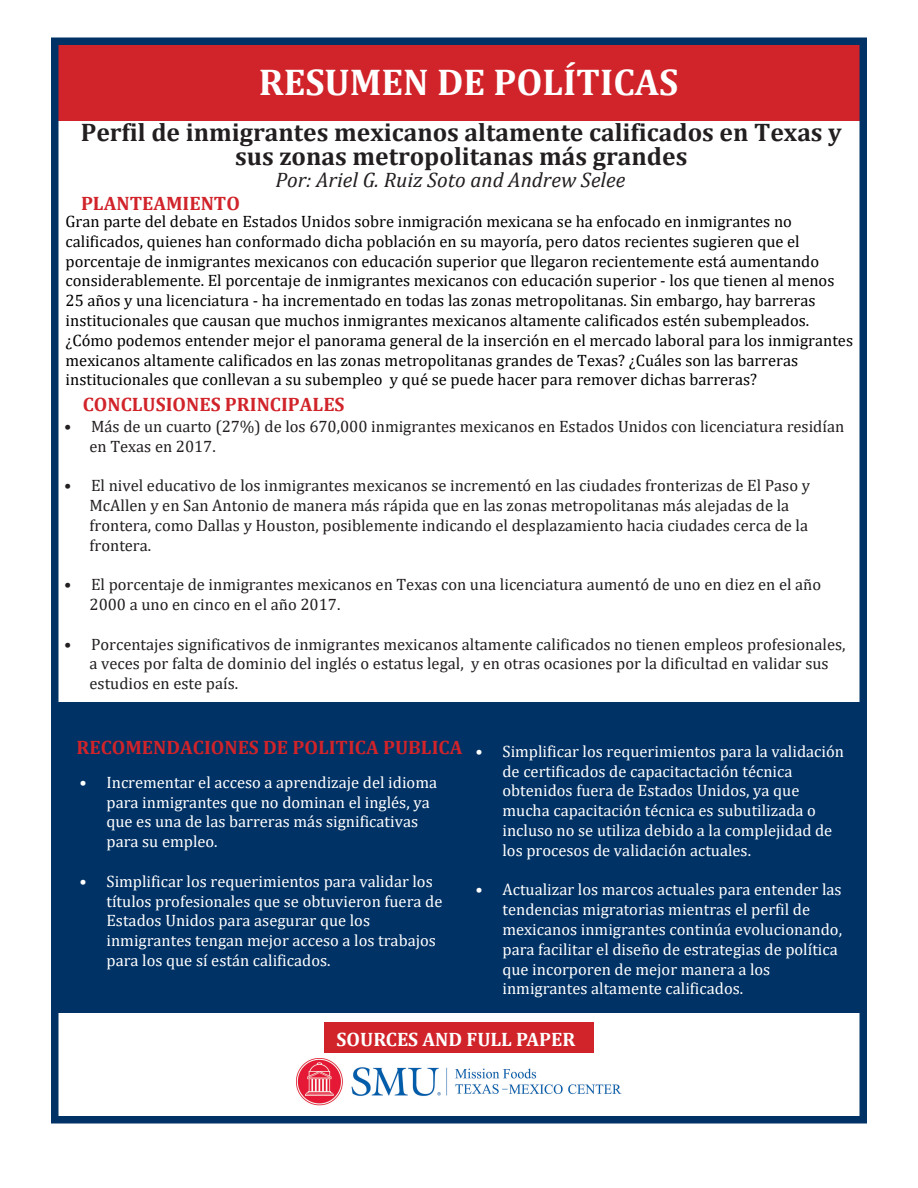
<style>
.page{position:relative;width:918px;height:1188px;background:#fff}
.page>*{position:absolute;margin:0;border:0;box-sizing:border-box;transform-origin:0 0}
.t1{font:700 37.5px "Cambria";color:#fff}
.t2{font:700 25.5px/24px "Cambria";color:#231f20;text-align:center}
.t3{font:italic 21px "Cambria";color:#231f20}
.t4{font:700 19.5px "Cambria";color:#d1232a}
.t5{font:700 19.5px "Cambria";color:#fff}
.t6{font:16.5px/19.8px "Cambria";color:#000}
.t7{font:16.5px/19.8px "Cambria";color:#fff}
.t8{font:16.5px/19.8px "Cambria";color:#231f20}
</style>
<div class="page">
<div style="left:54px;top:40px;width:810px;height:82px;background:#d1232a"></div>
<div style="left:51px;top:38px;width:816px;height:1086px;border:8px solid #003265"></div>
<div style="left:324px;top:1023px;width:270px;height:30px;background:#d1232a"></div>
<div style="left:54px;top:702px;width:810px;height:310px;background:#003265"></div>
<img style="left:296px;top:1059px;width:326px;height:47px">
<p class="t1" style="left:259px;top:56px;width:421px">RESUMEN DE POLÍTICAS</p>
<p class="t2" style="left:81px;top:120px;width:763px">Perfil de inmigrantes mexicanos altamente calificados en Texas y sus zonas metropolitanas más grandes</p>
<p class="t3" style="left:275px;top:165px;width:352px">Por: Ariel G. Ruiz Soto and Andrew Selee</p>
<p class="t4" style="left:81px;top:189px;width:160px">PLANTEAMIENTO</p>
<p class="t6" style="left:66px;top:211px;width:789px">Gran parte del debate en Estados Unidos sobre inmigración mexicana se ha enfocado en inmigrantes no calificados, quienes han conformado dicha población en su mayoría, pero datos recientes sugieren que el porcentaje de inmigrantes mexicanos con educación superior que llegaron recientemente está aumentando considerablemente. El porcentaje de inmigrantes mexicanos con educación superior - los que tienen al menos 25 años y una licenciatura - ha incrementado en todas las zonas metropolitanas. Sin embargo, hay barreras institucionales que causan que muchos inmigrantes mexicanos altamente calificados estén subempleados. ¿Cómo podemos entender mejor el panorama general de la inserción en el mercado laboral para los inmigrantes mexicanos altamente calificados en las zonas metropolitanas grandes de Texas? ¿Cuáles son las barreras institucionales que conllevan a su subempleo y qué se puede hacer para remover dichas barreras?</p>
<p class="t4" style="left:83px;top:390px;width:263px">CONCLUSIONES PRINCIPALES</p>
<p class="t8" style="left:90px;top:416px;width:756px;text-indent:-25px">• Más de un cuarto (27%) de los 670,000 inmigrantes mexicanos en Estados Unidos con licenciatura residían en Texas en 2017.</p>
<p class="t8" style="left:90px;top:476px;width:722px;text-indent:-25px">• El nivel educativo de los inmigrantes mexicanos se incrementó en las ciudades fronterizas de El Paso y McAllen y en San Antonio de manera más rápida que en las zonas metropolitanas más alejadas de la frontera, como Dallas y Houston, posiblemente indicando el desplazamiento hacia ciudades cerca de la frontera.</p>
<p class="t8" style="left:90px;top:575px;width:733px;text-indent:-25px">• El porcentaje de inmigrantes mexicanos en Texas con una licenciatura aumentó de uno en diez en el año<br>2000 a uno en cinco en el año 2017.</p>
<p class="t8" style="left:90px;top:634px;width:758px;text-indent:-25px">• Porcentajes significativos de inmigrantes mexicanos altamente calificados no tienen empleos profesionales, a veces por falta de dominio del inglés o estatus legal, y en otras ocasiones por la dificultad en validar sus estudios en este país.</p>
<p class="t4" style="left:76px;top:734px;width:387px">RECOMENDACIONES DE POLITICA PUBLICA</p>
<p class="t7" style="left:106px;top:772px;width:332px;text-indent:-27px">• Incrementar el acceso a aprendizaje del idioma para inmigrantes que no dominan el inglés, ya que es una de las barreras más significativas para su empleo.</p>
<p class="t7" style="left:106px;top:871px;width:337px;text-indent:-27px">• Simplificar los requerimientos para validar los títulos profesionales que se obtuvieron fuera de Estados Unidos para asegurar que los inmigrantes tengan mejor acceso a los trabajos para los que sí están calificados.</p>
<p class="t7" style="left:502px;top:741px;width:343px;text-indent:-27px">• Simplificar los requerimientos para la validación de certificados de capacitactación técnica obtenidos fuera de Estados Unidos, ya que mucha capacitación técnica es subutilizada o incluso no se utiliza debido a la complejidad de los procesos de validación actuales.</p>
<p class="t7" style="left:502px;top:880px;width:341px;text-indent:-27px">• Actualizar los marcos actuales para entender las tendencias migratorias mientras el perfil de mexicanos inmigrantes continúa evolucionando, para facilitar el diseño de estrategias de política que incorporen de mejor manera a los inmigrantes altamente calificados.</p>
<p class="t5" style="left:337px;top:1025px;width:240px">SOURCES AND FULL PAPER</p>
</div>
